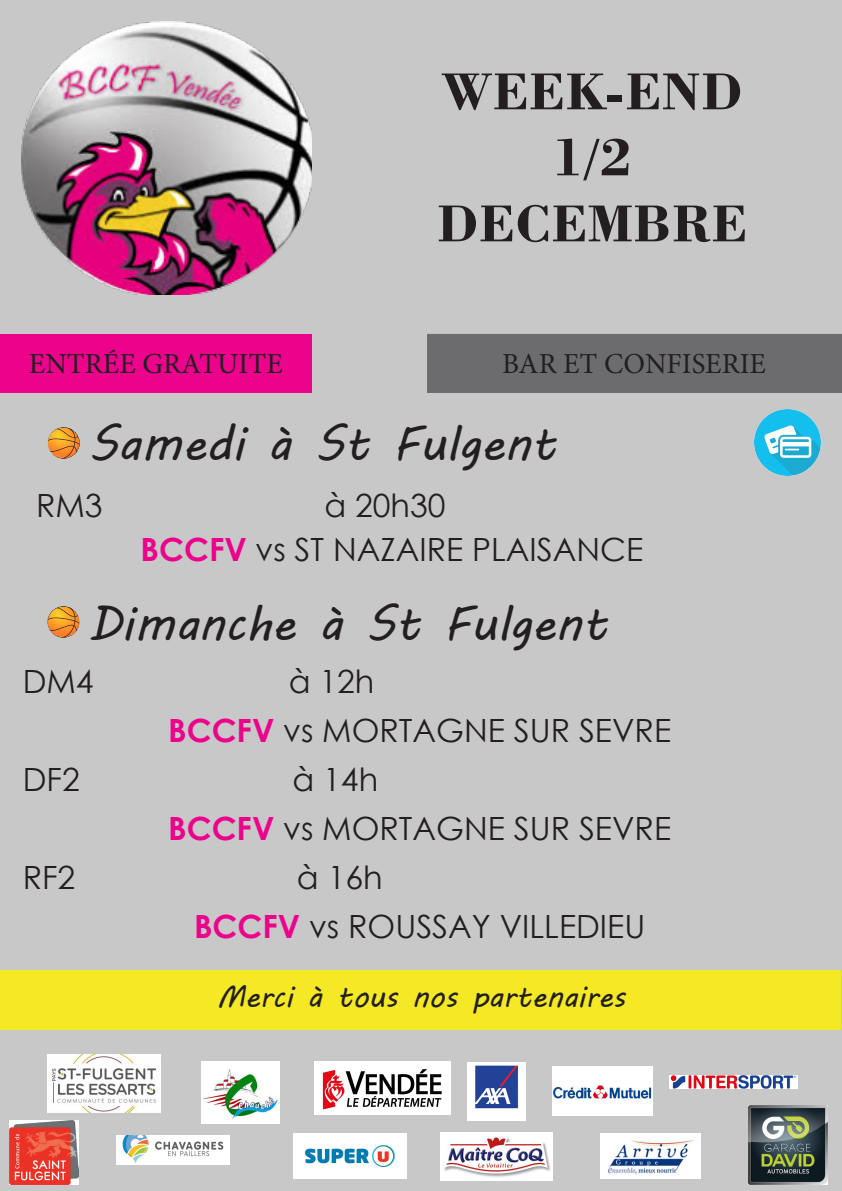
<style>
.page{position:relative;width:842px;height:1191px;background:#c8c8c9}
.page>*{position:absolute;margin:0;border:0;box-sizing:border-box;transform-origin:0 0}
.t1{font:700 55px "Bodoni BT";color:#231f20}
.t2{font:48px "MV Boli";color:#231f20}
.t3{font:32px "Century Gothic";color:#231f20}
.t4{font:30px "MV Boli";color:#231f20}
.t5{font:29px "Minion Pro";color:#231f20}
.s1{font-weight:700;color:#ed028c}
</style>
<div class="page">
<div style="left:0;top:970px;width:841px;height:59px;background:#f5e925"></div>
<img style="left:21px;top:22px;width:291px;height:273px">
<div style="left:427px;top:334px;width:415px;height:59px;background:#6c6c6e"></div>
<div style="left:0;top:334px;width:312px;height:59px;background:#ed028c"></div>
<img style="left:117px;top:1135px;width:113px;height:29px">
<img style="left:47px;top:1054px;width:113px;height:58px">
<img style="left:202px;top:1061px;width:78px;height:62px">
<img style="left:10px;top:1120px;width:68px;height:64px">
<img style="left:293px;top:1133px;width:113px;height:45px">
<img style="left:315px;top:1061px;width:136px;height:53px">
<img style="left:440px;top:1133px;width:113px;height:47px">
<img style="left:553px;top:1067px;width:100px;height:49px">
<img style="left:670px;top:1075px;width:127px;height:13px">
<img style="left:748px;top:1105px;width:79px;height:79px">
<img style="left:601px;top:1133px;width:100px;height:45px">
<img style="left:467px;top:1062px;width:59px;height:58px">
<img style="left:755px;top:410px;width:66px;height:66px">
<img style="left:48px;top:606px;width:31px;height:31px">
<img style="left:48px;top:427px;width:32px;height:32px">
<p class="t5" style="left:29px;top:344px;width:255px">ENTRÉE GRATUITE</p>
<p class="t1" style="left:441px;top:57px;width:303px">WEEK-END</p>
<p class="t1" style="left:551px;top:123px;width:83px">1/2</p>
<p class="t1" style="left:437px;top:189px;width:312px">DECEMBRE</p>
<p class="t5" style="left:502px;top:344px;width:265px">BAR ET CONFISERIE</p>
<p class="t2" style="left:89px;top:410px;width:469px">Samedi à St Fulgent</p>
<p class="t3" style="left:36px;top:483px;width:68px">RM3</p>
<p class="t3" style="left:324px;top:483px;width:123px">à 20h30</p>
<p class="t3" style="left:140px;top:527px;width:504px"><span class="s1">BCCFV</span> vs ST NAZAIRE PLAISANCE</p>
<p class="t2" style="left:89px;top:591px;width:520px">Dimanche à St Fulgent</p>
<p class="t3" style="left:23px;top:658px;width:72px">DM4</p>
<p class="t3" style="left:289px;top:658px;width:87px">à 12h</p>
<p class="t3" style="left:168px;top:707px;width:504px"><span class="s1">BCCFV</span> vs MORTAGNE SUR SEVRE</p>
<p class="t3" style="left:23px;top:756px;width:59px">DF2</p>
<p class="t3" style="left:292px;top:756px;width:87px">à 14h</p>
<p class="t3" style="left:168px;top:805px;width:504px"><span class="s1">BCCFV</span> vs MORTAGNE SUR SEVRE</p>
<p class="t3" style="left:23px;top:854px;width:54px">RF2</p>
<p class="t3" style="left:297px;top:854px;width:87px">à 16h</p>
<p class="t3" style="left:194px;top:903px;width:453px"><span class="s1">BCCFV</span> vs ROUSSAY VILLEDIEU</p>
<p class="t4" style="left:217px;top:976px;width:410px">Merci à tous nos partenaires</p>
</div>
